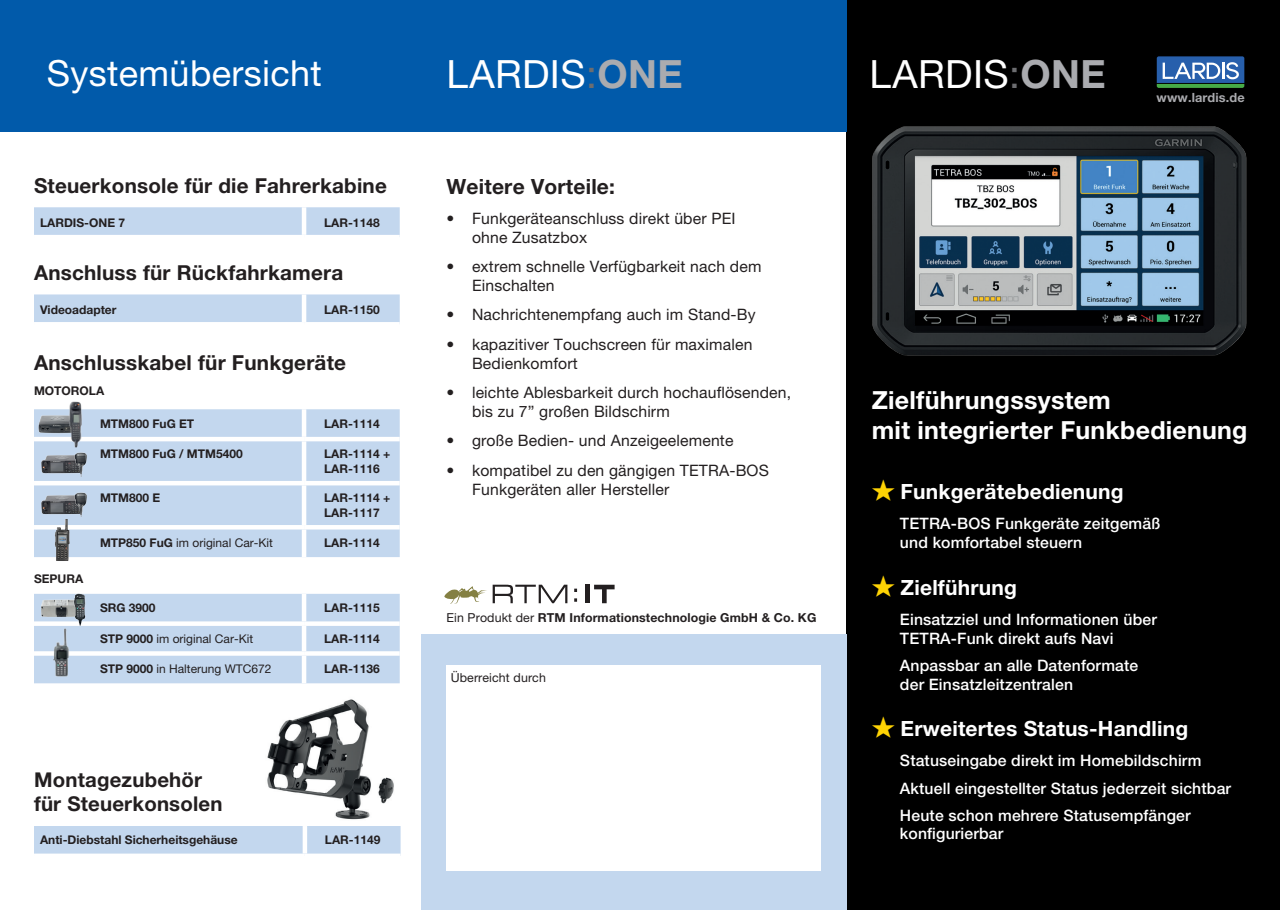
<style>
.page{position:relative;width:1280px;height:910px;background:#fff}
.page>*{position:absolute;margin:0;border:0;box-sizing:border-box;transform-origin:0 0}
.t1{font:39px "Helvetica Neue LT Pro";letter-spacing:.01em;color:#fff}
.t2{font:36px "Helvetica Neue LT Pro";letter-spacing:.01em;color:#fff}
.t3{font:700 24.9px/30px "Helvetica Neue LT Pro";letter-spacing:.01em;color:#fff}
.t4{font:700 21px "Helvetica Neue LT Pro";letter-spacing:.01em;color:#fff}
.t5{font:700 21px "Helvetica Neue LT Pro";letter-spacing:.01em;color:#231f20}
.t6{font:700 20.7px "Helvetica Neue LT Pro";letter-spacing:.01em;color:#231f20}
.t7{font:700 20.4px/24.5px "Helvetica Neue LT Pro";letter-spacing:.01em;color:#231f20}
.t8{font:15.75px/18.9px "Helvetica Neue LT Pro";letter-spacing:.01em;color:#231f20}
.t9{font:500 15.75px/18.9px "Helvetica Neue LT Pro";letter-spacing:.01em;color:#fff}
.t10{font:700 12.75px "Helvetica Neue LT Pro";letter-spacing:.01em;color:#aaabaf}
.t11{font:700 12.3px "Helvetica Neue LT Pro";letter-spacing:.01em;color:#231f20}
.t12{font:12.3px "Helvetica Neue LT Pro";letter-spacing:.01em;color:#231f20}
.t13{font:700 12px/14.2px "Helvetica Neue LT Pro";color:#231f20;text-align:center}
.t14{font:12px "Helvetica Neue LT Pro";color:#231f20}
.s1{color:#c3d7ee}
.s2{font-weight:700}
.s3{color:#6c6d70}
.s4{font-weight:700;color:#aaabaf}
.s5{font-weight:400}
</style>
<div class="page">
<div style="left:846px;top:0;width:434px;height:910px;background:#000"></div>
<img style="left:267px;top:699px;width:127px;height:121px">
<svg style="left:1157px;top:56px;width:87px;height:32px;background:#4f80a6"></svg>
<div style="left:421px;top:634px;width:425px;height:276px;background:#c3d7ee"></div>
<svg style="left:493px;top:585px;width:74px;height:18px"></svg>
<svg style="left:444px;top:586px;width:43px;height:18px"></svg>
<svg style="left:594px;top:585px;width:21px;height:18px"></svg>
<div style="left:585px;top:585px;width:5px;height:18px;background:#231f20"></div>
<svg style="left:574px;top:598px;width:3px;height:4px"></svg>
<div style="left:0;top:0;width:846px;height:132px;background:#015aaa"></div>
<div style="left:446px;top:665px;width:375px;height:206px;background:#fff"></div>
<div style="left:34px;top:207px;width:366px;height:28px;background:#c3d7ee"></div>
<hr style="left:302px;top:207px;width:4px;height:28px;background:#fff">
<div style="left:34px;top:294px;width:366px;height:28px;background:#c3d7ee"></div>
<hr style="left:302px;top:294px;width:4px;height:28px;background:#fff">
<div style="left:34px;top:409px;width:366px;height:148px;background:#c3d7ee"></div>
<hr style="left:302px;top:409px;width:4px;height:28px;background:#fff">
<hr style="left:34px;top:437px;width:270px;height:4px;background:#fff">
<hr style="left:304px;top:437px;width:96px;height:4px;background:#fff">
<hr style="left:302px;top:441px;width:4px;height:40px;background:#fff">
<hr style="left:34px;top:481px;width:270px;height:4px;background:#fff">
<hr style="left:304px;top:481px;width:96px;height:4px;background:#fff">
<hr style="left:302px;top:485px;width:4px;height:40px;background:#fff">
<hr style="left:34px;top:525px;width:270px;height:4px;background:#fff">
<hr style="left:304px;top:525px;width:96px;height:4px;background:#fff">
<hr style="left:302px;top:529px;width:4px;height:28px;background:#fff">
<div style="left:34px;top:594px;width:366px;height:89px;background:#c3d7ee"></div>
<hr style="left:302px;top:594px;width:4px;height:27px;background:#fff">
<div style="left:34px;top:621px;width:270px;height:5px;background:#fff"></div>
<div style="left:304px;top:621px;width:96px;height:5px;background:#fff"></div>
<hr style="left:302px;top:626px;width:4px;height:25px;background:#fff">
<div style="left:34px;top:651px;width:270px;height:5px;background:#fff"></div>
<div style="left:304px;top:651px;width:96px;height:5px;background:#fff"></div>
<hr style="left:302px;top:656px;width:4px;height:27px;background:#fff">
<div style="left:34px;top:826px;width:367px;height:28px;background:#c3d7ee"></div>
<hr style="left:303px;top:826px;width:4px;height:28px;background:#fff">
<img style="left:872px;top:126px;width:375px;height:230px">
<img style="left:38px;top:414px;width:28px;height:20px">
<img style="left:66px;top:401px;width:17px;height:46px">
<img style="left:37px;top:453px;width:38px;height:22px">
<img style="left:75px;top:452px;width:11px;height:24px">
<img style="left:50px;top:519px;width:25px;height:42px">
<img style="left:37px;top:493px;width:38px;height:22px">
<img style="left:75px;top:493px;width:11px;height:24px">
<img style="left:53px;top:628px;width:18px;height:52px">
<img style="left:40px;top:597px;width:32px;height:23px">
<img style="left:72px;top:593px;width:14px;height:33px">
<h2 class="t2" style="left:47px;top:52px;width:277px">Systemübersicht</h2>
<h3 class="t6" style="left:34px;top:173px;width:354px">Steuerkonsole für die Fahrerkabine</h3>
<p class="t13" style="left:40px;top:215px;width:87px">LARDIS-ONE 7</p>
<p class="t13" style="left:324px;top:215px;width:57px">LAR-1148</p>
<h3 class="t6" style="left:34px;top:260px;width:311px">Anschluss für Rückfahrkamera</h3>
<p class="t13" style="left:40px;top:302px;width:78px">Videoadapter</p>
<p class="t13" style="left:324px;top:302px;width:57px">LAR-1150</p>
<h3 class="t6" style="left:34px;top:350px;width:314px">Anschlusskabel für Funkgeräte</h3>
<p class="t13" style="left:34px;top:383px;width:72px">MOTOROLA</p>
<p class="t13" style="left:34px;top:571px;width:51px">SEPURA</p>
<p class="t13" style="left:100px;top:416px;width:96px">MTM800 FuG ET</p>
<p class="t13" style="left:324px;top:416px;width:57px">LAR-1114</p>
<p class="t13" style="left:100px;top:447px;width:144px">MTM800 FuG / MTM5400</p>
<p class="t13" style="left:317px;top:447px;width:75px"><span class="s1">+</span>LAR-1114 +<br>LAR-1116</p>
<p class="t13" style="left:100px;top:491px;width:62px">MTM800 E</p>
<p class="t13" style="left:317px;top:491px;width:75px"><span class="s1">+</span>LAR-1114 +<br>LAR-1117</p>
<p class="t14" style="left:100px;top:536px;width:174px"><span class="s2">MTP850 FuG</span> im original Car-Kit</p>
<p class="t13" style="left:324px;top:535px;width:57px">LAR-1114</p>
<p class="t13" style="left:100px;top:601px;width:57px">SRG 3900</p>
<p class="t13" style="left:324px;top:601px;width:57px">LAR-1115</p>
<p class="t14" style="left:100px;top:631px;width:155px"><span class="s2">STP 9000</span> im original Car-Kit</p>
<p class="t13" style="left:324px;top:631px;width:57px">LAR-1114</p>
<p class="t14" style="left:100px;top:662px;width:173px"><span class="s2">STP 9000</span> in Halterung WTC672</p>
<p class="t13" style="left:324px;top:662px;width:57px">LAR-1136</p>
<p class="t7" style="left:34px;top:767px;width:190px">Montagezubehör für Steuerkonsolen</p>
<p class="t13" style="left:40px;top:833px;width:199px">Anti-Diebstahl Sicherheitsgehäuse</p>
<p class="t13" style="left:325px;top:833px;width:57px">LAR-1149</p>
<h1 class="t1" style="left:446px;top:51px;width:238px">LARDIS<span class="s3">:</span><span class="s4">ONE</span></h1>
<h3 class="t5" style="left:446px;top:174px;width:170px">Weitere Vorteile:</h3>
<p class="t8" style="left:472px;top:208px;width:265px;text-indent:-25px">• Funkgeräteanschluss direkt über PEI ohne Zusatzbox</p>
<p class="t8" style="left:472px;top:257px;width:291px;text-indent:-25px">• extrem schnelle Verfügbarkeit nach dem<br>Einschalten</p>
<p class="t8" style="left:446px;top:305px;width:311px">• Nachrichtenempfang auch im Stand-By</p>
<p class="t8" style="left:472px;top:334px;width:282px;text-indent:-25px">• kapazitiver Touchscreen für maximalen<br>Bedienkomfort</p>
<p class="t8" style="left:472px;top:383px;width:321px;text-indent:-25px">• leichte Ablesbarkeit durch hochauflösenden, bis zu 7” großen Bildschirm</p>
<p class="t8" style="left:446px;top:431px;width:288px">• große Bedien- und Anzeigeelemente</p>
<p class="t8" style="left:472px;top:460px;width:298px;text-indent:-25px">• kompatibel zu den gängigen TETRA-BOS<br>Funkgeräten aller Hersteller</p>
<p class="t11" style="left:446px;top:610px;width:371px"><span class="s5">Ein Produkt der</span> RTM Informationstechnologie GmbH &amp; Co. KG</p>
<p class="t12" style="left:451px;top:670px;width:97px">Überreicht durch</p>
<h1 class="t1" style="left:870px;top:51px;width:238px">LARDIS<span class="s3">:</span><span class="s4">ONE</span></h1>
<p class="t10" style="left:1156px;top:90px;width:90px">www.lardis.de</p>
<h3 class="t3" style="left:872px;top:385px;width:377px">Zielführungssystem<br>mit integrierter Funkbedienung</h3>
<h3 class="t4" style="left:901px;top:479px;width:225px">Funkgerätebedienung</h3>
<p class="t9" style="left:900px;top:514px;width:262px">TETRA-BOS Funkgeräte zeitgemäß und komfortabel steuern</p>
<h3 class="t4" style="left:901px;top:575px;width:118px">Zielführung</h3>
<p class="t9" style="left:900px;top:610px;width:258px">Einsatzziel und Informationen über<br>TETRA-Funk direkt aufs Navi</p>
<p class="t9" style="left:900px;top:656px;width:240px">Anpassbar an alle Datenformate der Einsatzleitzentralen</p>
<h3 class="t4" style="left:901px;top:716px;width:289px">Erweitertes Status-Handling</h3>
<p class="t9" style="left:900px;top:747px;width:333px;line-height:27px">Statuseingabe direkt im Homebildschirm<br>Aktuell eingestellter Status jederzeit sichtbar<br>Heute schon mehrere Statusempfänger</p>
<p class="t9" style="left:900px;top:824px;width:105px">konfigurierbar</p>
</div>
